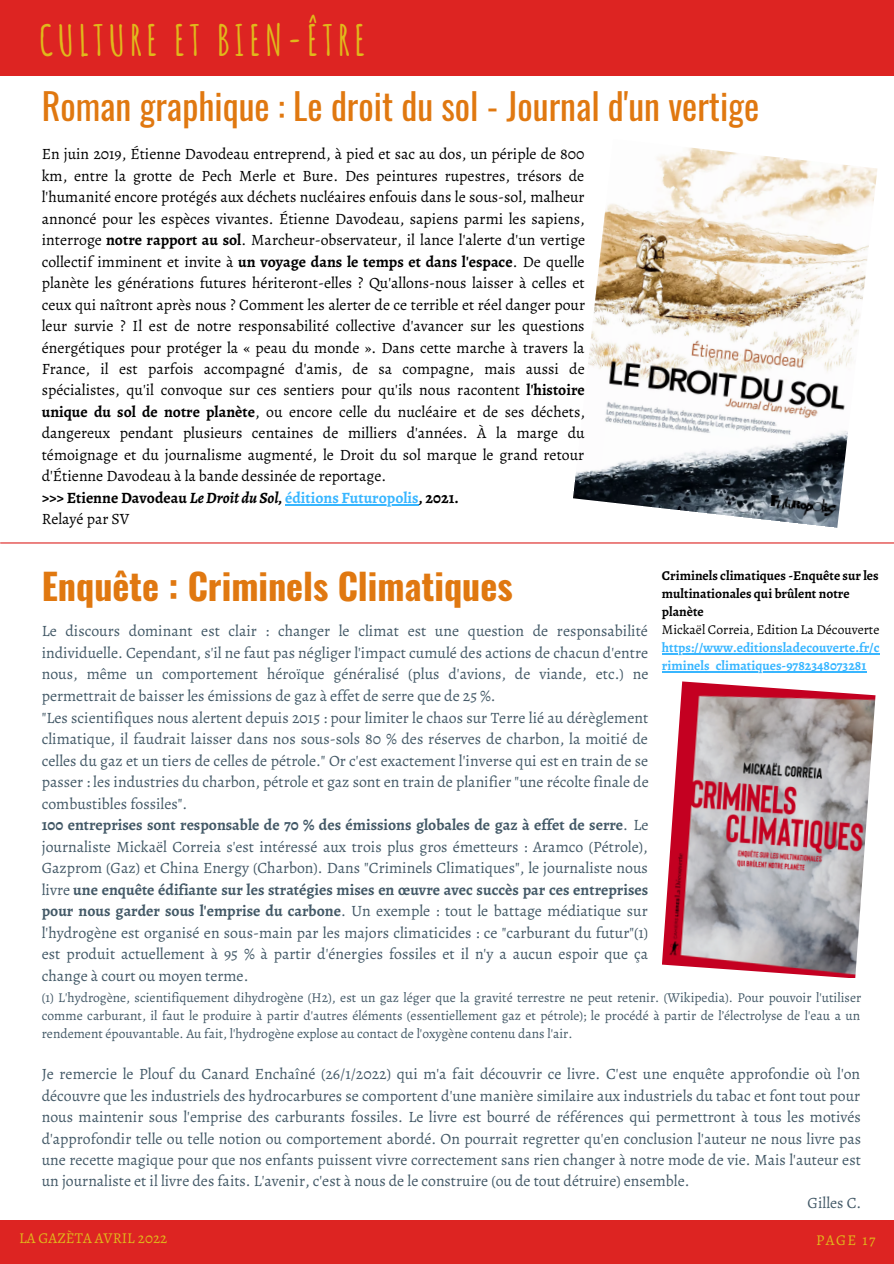
<style>
.page{position:relative;width:894px;height:1264px;background:#fff}
.page>*{position:absolute;margin:0;border:0;box-sizing:border-box;transform-origin:0 0}
.t1{font:700 42px "Amatic SC";letter-spacing:.1em;color:#e0b91b}
.t2{font:36px "Oswald";color:#e07810}
.t3{font:700 36px "Oswald";color:#e07810}
.t4{font:15.75px/21.5px "Alegreya";color:#435967;text-align:justify}
.t5{font:15.75px/21.5px "Alegreya";color:#000;text-align:justify}
.t6{font:700 15.75px "Alegreya";color:#000}
.t7{font:15px "Alegreya";color:#e0b91b}
.t8{font:13.5px/18px "Alegreya";color:#435967;text-align:justify}
.t9{font:700 13.5px/18px "Alegreya";color:#38b6ff;text-align:justify}
.t10{font:700 13.5px/18px "Alegreya";color:#000}
.s1{font-weight:700}
.s2{font-style:italic}
.s3{color:#38b6ff}
.s4{font-weight:400;color:#000}
</style>
<div class="page">
<div style="left:0;top:0;width:893px;height:76px;background:#dd2422"></div>
<div style="left:0;top:1220px;width:893px;height:43px;background:#dd2422"></div>
<hr style="left:1px;top:542px;width:892px;height:1px;background:#dd2422">
<img style="left:573px;top:148px;width:304px;height:380px">
<hr style="left:285px;top:504px;width:133px;height:1px;background:#38b6ff">
<img style="left:662px;top:681px;width:213px;height:297px">
<hr style="left:661px;top:653px;width:218px;height:1px;background:#38b6ff">
<hr style="left:661px;top:671px;width:205px;height:1px;background:#38b6ff">
<p class="t1" style="left:39px;top:14px;width:328px">CULTURE ET BIEN-ÊTRE</p>
<p class="t2" style="left:42px;top:78px;width:718px">Roman graphique : Le droit du sol - Journal d'un vertige</p>
<p class="t5" style="left:42px;top:143px;width:545px">En juin 2019, Étienne Davodeau entreprend, à pied et sac au dos, un périple de 800 km, entre la grotte de Pech Merle et Bure. Des peintures rupestres, trésors de l'humanité encore protégés aux déchets nucléaires enfouis dans le sous-sol, malheur annoncé pour les espèces vivantes. Étienne Davodeau, sapiens parmi les sapiens, interroge <span class="s1">notre rapport au sol</span>. Marcheur-observateur, il lance l'alerte d'un vertige collectif imminent et invite à <span class="s1">un voyage dans le temps et dans l'espace</span>. De quelle planète les générations futures hériteront-elles ? Qu'allons-nous laisser à celles et ceux qui naîtront après nous ? Comment les alerter de ce terrible et réel danger pour leur survie ? Il est de notre responsabilité collective d'avancer sur les questions énergétiques pour protéger la « peau du monde ». Dans cette marche à travers la France, il est parfois accompagné d'amis, de sa compagne, mais aussi de spécialistes, qu'il convoque sur ces sentiers pour qu'ils nous racontent <span class="s1">l'histoire unique du sol de notre planète</span>, ou encore celle du nucléaire et de ses déchets, dangereux pendant plusieurs centaines de milliers d'années. À la marge du témoignage et du journalisme augmenté, le Droit du sol marque le grand retour d'Étienne Davodeau à la bande dessinée de reportage.</p>
<p class="t6" style="left:42px;top:487px;width:418px">&gt;&gt;&gt; Etienne Davodeau <span class="s2">LeDroit du Sol,</span> <span class="s3">éditions Futuropolis</span>, 2021.</p>
<p class="t5" style="left:42px;top:508px;width:89px">Relayé par SV</p>
<p class="t3" style="left:42px;top:557px;width:472px">Enquête : Criminels Climatiques</p>
<p class="t4" style="left:42px;top:620px;width:608px">Le discours dominant est clair : changer le climat est une question de responsabilité individuelle. Cependant, s'il ne faut pas négliger l'impact cumulé des actions de chacun d'entre nous, même un comportement héroïque généralisé (plus d'avions, de viande, etc.) ne permettrait de baisser les émissions de gaz à effet de serre que de 25 %.</p>
<p class="t4" style="left:42px;top:706px;width:608px">"Les scientifiques nous alertent depuis 2015 : pour limiter le chaos sur Terre lié au dérèglement climatique, il faudrait laisser dans nos sous-sols 80 % des réserves de charbon, la moitié de celles du gaz et un tiers de celles de pétrole." Or c'est exactement l'inverse qui est en train de se passer : les industries du charbon, pétrole et gaz sont en train de planifier "une récolte finale de combustibles fossiles".</p>
<p class="t4" style="left:42px;top:814px;width:608px"><span class="s1">100 entreprises sont responsable de 70 % des émissions globales de gaz à effet de serre</span>. Le journaliste Mickaël Correia s'est intéressé aux trois plus gros émetteurs : Aramco (Pétrole), Gazprom (Gaz) et China Energy (Charbon). Dans "Criminels Climatiques", le journaliste nous livre <span class="s1">une enquête édifiante sur les stratégies mises en œuvre avec succès par ces entreprises pour nous garder sous l'emprise du carbone</span>. Un exemple : tout le battage médiatique sur l'hydrogène est organisé en sous-main par les majors climaticides : ce "carburant du futur"(1) est produit actuellement à 95 % à partir d'énergies fossiles et il n'y a aucun espoir que ça change à court ou moyen terme.</p>
<p class="t8" style="left:42px;top:988px;width:820px">(1) L'hydrogène, scientifiquement dihydrogène (H2), est un gaz léger que la gravité terrestre ne peut retenir. (Wikipedia). Pour pouvoir l'utiliser comme carburant, il faut le produire à partir d'autres éléments (essentiellement gaz et pétrole); le procédé à partir de l’électrolyse de l'eau a un rendement épouvantable. Au fait, l'hydrogène explose au contact de l'oxygène contenu dans l'air.</p>
<p class="t4" style="left:42px;top:1063px;width:820px">Je remercie le Plouf du Canard Enchaîné (26/1/2022) qui m'a fait découvrir ce livre. C'est une enquête approfondie où l'on découvre que les industriels des hydrocarbures se comportent d'une manière similaire aux industriels du tabac et font tout pour nous maintenir sous l'emprise des carburants fossiles. Le livre est bourré de références qui permettront à tous les motivés d'approfondir telle ou telle notion ou comportement abordé. On pourrait regretter qu'en conclusion l'auteur ne nous livre pas une recette magique pour que nos enfants puissent vivre correctement sans rien changer à notre mode de vie. Mais l'auteur est un journaliste et il livre des faits. L'avenir, c'est à nous de le construire (ou de tout détruire) ensemble.</p>
<p class="t4" style="left:807px;top:1191px;width:55px">Gilles C.</p>
<p class="t10" style="left:661px;top:566px;width:218px">Criminels climatiques -Enquête sur les multinationales qui brûlent notre planète</p>
<p class="t9" style="left:661px;top:620px;width:219px"><span class="s4">Mickaël Correia, Edition La Découverte </span>https://www.editionsladecouverte.fr/c riminels_climatiques-9782348073281</p>
<p class="t7" style="left:19px;top:1227px;width:149px">LA GAZÈTA AVRIL 2022</p>
<p class="t7" style="left:815px;top:1229px;width:61px">PAGE 17</p>
</div>
